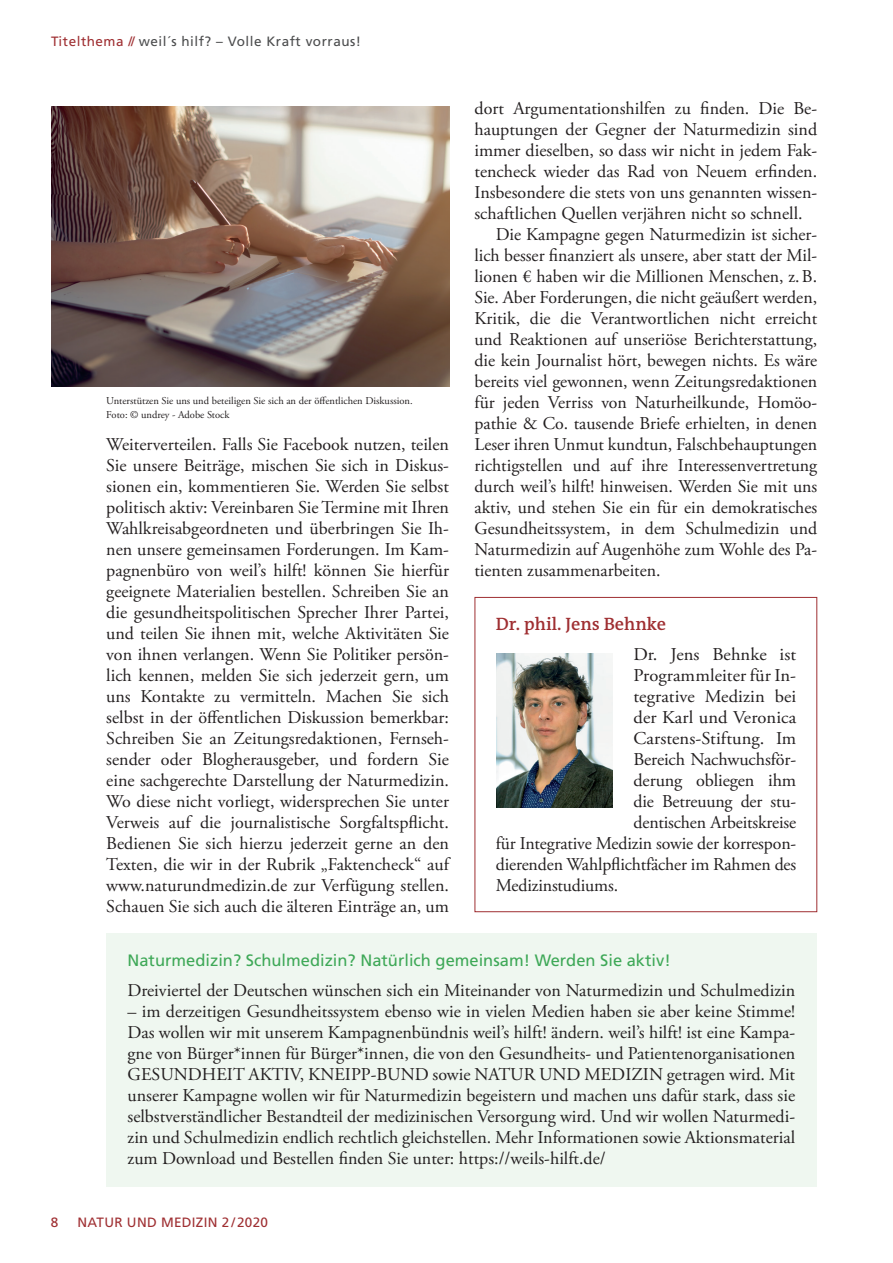
<style>
.page{position:relative;width:893px;height:1263px;background:#fff}
.page>*{position:absolute;margin:0;border:0;box-sizing:border-box;transform-origin:0 0}
.t1{font:18px/21px "Adobe Garamond Pro";color:#231f20;text-align:justify}
.t2{font:600 18px "The Antiqua B W6";color:#9f2f32}
.t3{font:16.5px "Frutiger";color:#3ea857}
.t4{font:13.5px "Frutiger";letter-spacing:.04em;color:#4b4c4d}
.t5{font:13.5px "Frutiger";letter-spacing:.02em;color:#9f2f32}
.t6{font:10.5px/13.5px "Adobe Garamond Pro";color:#231f20}
.s1{color:#9f2f32}
</style>
<div class="page">
<img style="left:51px;top:107px;width:398px;height:280px">
<div style="left:475px;top:597px;width:342px;height:315px;border:1px solid #9f2f32"></div>
<img style="left:496px;top:653px;width:116px;height:154px">
<div style="left:106px;top:933px;width:710px;height:254px;background:#eff7f0"></div>
<p class="t4" style="left:51px;top:33px;width:312px"><span class="s1">Titelthema //</span> weil´s hilf? – Volle Kraft vorraus!</p>
<p class="t6" style="left:106px;top:394px;width:308px">Unterstützen Sie uns und beteiligen Sie sich an der öffentlichen Diskussion.<br>Foto: © undrey - Adobe Stock</p>
<p class="t1" style="left:106px;top:434px;width:344px">Weiterverteilen. Falls Sie Facebook nutzen, teilen Sie unsere Beiträge, mischen Sie sich in Diskus&shy;sionen ein, kommentieren Sie. Werden Sie selbst politisch aktiv: Vereinbaren Sie Termine mit Ihren Wahlkreisabgeordneten und überbringen Sie Ih&shy;nen unsere gemeinsamen Forderungen. Im Kam&shy;pagnenbüro von weil’s hilft! können Sie hierfür geeignete Materialien bestellen. Schreiben Sie an die gesundheitspolitischen Sprecher Ihrer Partei, und teilen Sie ihnen mit, welche Aktivitäten Sie von ihnen verlangen. Wenn Sie Politiker persön&shy;lich kennen, melden Sie sich jederzeit gern, um uns Kontakte zu vermitteln. Machen Sie sich selbst in der öffentlichen Diskussion bemerkbar:<br>Schreiben Sie an Zeitungsredaktionen, Fernseh&shy;sender oder Blogherausgeber, und fordern Sie eine sachgerechte Darstellung der Naturmedizin.<br>Wo diese nicht vorliegt, widersprechen Sie unter Verweis auf die journalistische Sorgfaltspflicht.<br>Bedienen Sie sich hierzu jederzeit gerne an den Texten, die wir in der Rubrik „Faktencheck“ auf www.naturundmedizin.de zur Verfügung stellen.<br>Schauen Sie sich auch die älteren Einträge an, um</p>
<p class="t1" style="left:474px;top:99px;width:344px">dort Argumentationshilfen zu finden. Die Be-</p>
<p class="t1" style="left:474px;top:120px;width:344px">hauptungen der Gegner der Naturmedizin sind</p>
<p class="t1" style="left:474px;top:141px;width:344px">immer dieselben, so dass wir nicht in jedem Fak-</p>
<p class="t1" style="left:474px;top:162px;width:344px">tencheck wieder das Rad von Neuem erfinden.</p>
<p class="t1" style="left:474px;top:183px;width:344px">Insbesondere die stets von uns genannten wissen-</p>
<p class="t1" style="left:474px;top:204px;width:330px">schaftlichen Quellen verjähren nicht so schnell.</p>
<p class="t1" style="left:496px;top:224px;width:323px">Die Kampagne gegen Naturmedizin ist sicher-</p>
<p class="t1" style="left:474px;top:245px;width:344px">lich besser finanziert als unsere, aber statt der Mil-</p>
<p class="t1" style="left:474px;top:266px;width:344px">lionen € haben wir die Millionen Menschen, z. B.</p>
<p class="t1" style="left:474px;top:287px;width:344px">Sie. Aber Forderungen, die nicht geäußert werden,</p>
<p class="t1" style="left:474px;top:308px;width:344px">Kritik, die die Verantwortlichen nicht erreicht</p>
<p class="t1" style="left:474px;top:329px;width:344px">und Reaktionen auf unseriöse Berichterstattung,</p>
<p class="t1" style="left:474px;top:350px;width:344px">die kein Journalist hört, bewegen nichts. Es wäre</p>
<p class="t1" style="left:474px;top:372px;width:344px">bereits viel gewonnen, wenn Zeitungsredaktionen</p>
<p class="t1" style="left:474px;top:393px;width:344px">für jeden Verriss von Naturheilkunde, Homöo-</p>
<p class="t1" style="left:474px;top:414px;width:344px">pathie &amp; Co. tausende Briefe erhielten, in denen</p>
<p class="t1" style="left:474px;top:435px;width:344px">Leser ihren Unmut kundtun, Falschbehauptungen</p>
<p class="t1" style="left:474px;top:456px;width:344px">richtigstellen und auf ihre Interessenvertretung</p>
<p class="t1" style="left:474px;top:477px;width:344px">durch weil’s hilft! hinweisen. Werden Sie mit uns</p>
<p class="t1" style="left:474px;top:498px;width:344px">aktiv, und stehen Sie ein für ein demokratisches</p>
<p class="t1" style="left:474px;top:519px;width:344px">Gesundheitssystem, in dem Schulmedizin und</p>
<p class="t1" style="left:474px;top:540px;width:344px">Naturmedizin auf Augenhöhe zum Wohle des Pa-</p>
<p class="t1" style="left:474px;top:561px;width:188px">tienten zusammenarbeiten.</p>
<p class="t2" style="left:496px;top:613px;width:172px">Dr. phil. Jens Behnke</p>
<p class="t1" style="left:633px;top:644px;width:164px">Dr. Jens Behnke ist</p>
<p class="t1" style="left:633px;top:665px;width:164px">Programmleiter für In-</p>
<p class="t1" style="left:633px;top:686px;width:164px">tegrative Medizin bei</p>
<p class="t1" style="left:633px;top:707px;width:164px">der Karl und Veronica</p>
<p class="t1" style="left:633px;top:728px;width:164px">Carstens-Stiftung. Im</p>
<p class="t1" style="left:633px;top:749px;width:164px">Bereich Nachwuchsför-</p>
<p class="t1" style="left:633px;top:770px;width:164px">derung obliegen ihm</p>
<p class="t1" style="left:633px;top:791px;width:164px">die Betreuung der stu-</p>
<p class="t1" style="left:633px;top:812px;width:164px">dentischen Arbeitskreise</p>
<p class="t1" style="left:496px;top:833px;width:302px">für Integrative Medizin sowie der korrespon-</p>
<p class="t1" style="left:496px;top:854px;width:302px">dierenden Wahlpflichtfächer im Rahmen des</p>
<p class="t1" style="left:496px;top:875px;width:124px">Medizinstudiums.</p>
<p class="t5" style="left:51px;top:1214px;width:9px">8</p>
<p class="t3" style="left:128px;top:951px;width:545px">Naturmedizin? Schulmedizin? Natürlich gemeinsam! Werden Sie aktiv!</p>
<p class="t1" style="left:128px;top:980px;width:669px">Dreiviertel der Deutschen wünschen sich ein Miteinander von Naturmedizin und Schulmedizin</p>
<p class="t1" style="left:128px;top:1001px;width:669px">– im derzeitigen Gesundheitssystem ebenso wie in vielen Medien haben sie aber keine Stimme!<br>Das wollen wir mit unserem Kampagnenbündnis weil’s hilft! ändern. weil’s hilft! ist eine Kampa&shy;gne von Bürger*innen für Bürger*innen, die von den Gesundheits- und Patientenorganisationen GESUNDHEIT AKTIV, KNEIPP-BUND sowie NATUR UND MEDIZIN getragen wird. Mit unserer Kampagne wollen wir für Naturmedizin begeistern und machen uns dafür stark, dass sie selbstverständlicher Bestandteil der medizinischen Versorgung wird. Und wir wollen Naturmedi&shy;zin und Schulmedizin endlich rechtlich gleichstellen. Mehr Informationen sowie Aktionsmaterial zum Download und Bestellen finden Sie unter: https://weils-hilft.de/</p>
<p class="t5" style="left:78px;top:1214px;width:192px">NATUR UND MEDIZIN 2 / 2020</p>
</div>
